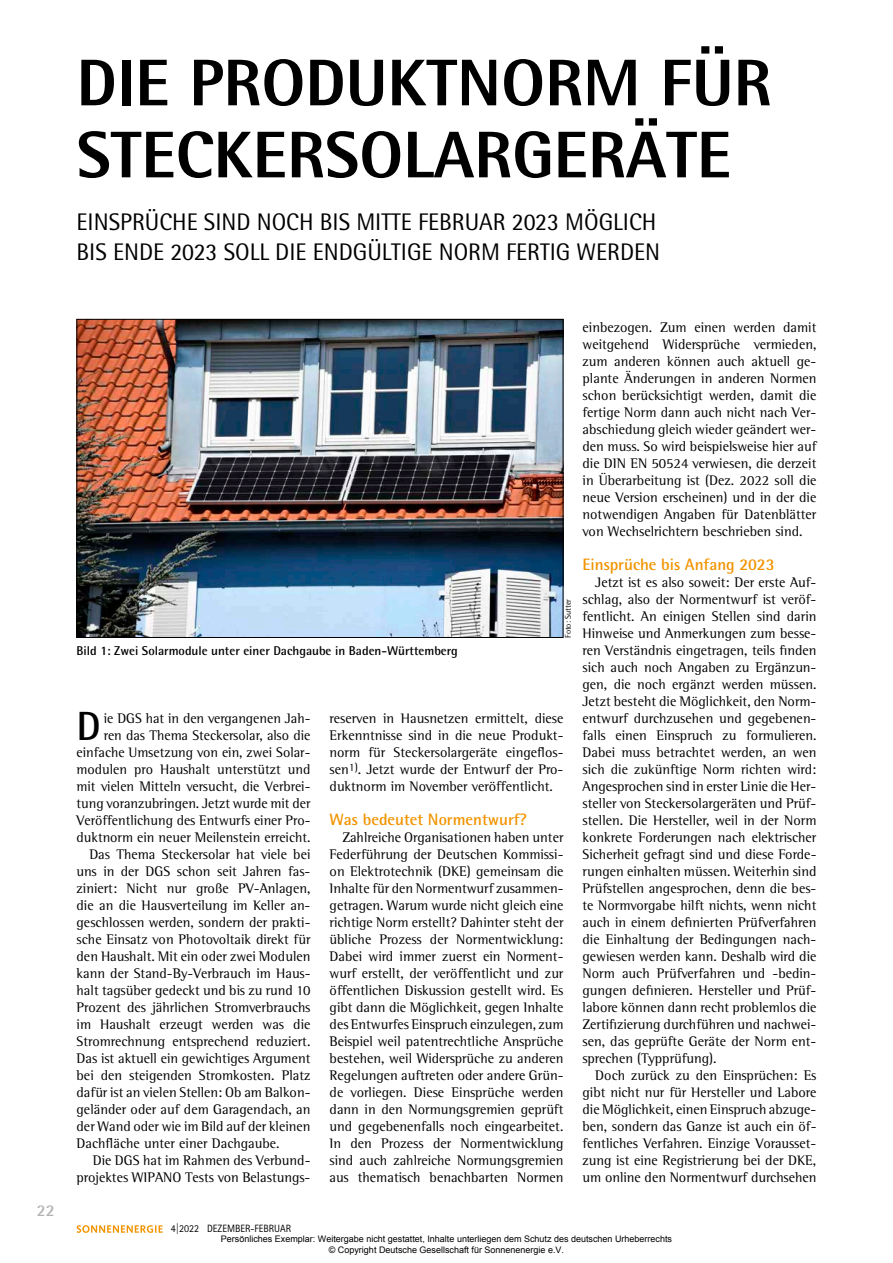
<style>
.page{position:relative;width:893px;height:1263px;background:#fff}
.page>*{position:absolute;margin:0;border:0;box-sizing:border-box;transform-origin:0 0}
.t1{font:800 66px/72px "Rotis Semi Sans Std";color:#000}
.t2{font:700 40.8px "Rotis Semi Sans Std";color:#000}
.t3{font:24px/30px "Rotis Semi Sans Std";color:#000}
.t4{font:700 16.5px "Rotis Semi Sans Std";color:#f19400}
.t5{font:700 16.5px "Rotis Semi Sans Std";color:#b1b3b4}
.t6{font:14.25px/17px "Rotis Semi Serif Std";color:#000;text-align:justify}
.t7{font:700 12.75px "Rotis Semi Sans Std";color:#000}
.t8{font:10.65px "Rotis Sans Serif Std";color:#000;scale:.95 1}
.t9{font:9px/10.8px "Arial";color:#000;text-align:center}
.t10{font:8.25px "Rotis Semi Sans Std";color:#000}
</style>
<div class="page">
<svg style="left:77px;top:1225px;width:86px;height:8px"></svg>
<img style="left:78px;top:321px;width:483px;height:315px">
<div style="left:76px;top:319px;width:487px;height:319px;border:1px solid #000"></div>
<h1 class="t1" style="left:77px;top:46px;width:696px">DIE PRODUKTNORM FÜR<br>STECKERSOLARGERÄTE</h1>
<h3 class="t3" style="left:77px;top:206px;width:585px">EINSPRÜCHE SIND NOCH BIS MITTE FEBRUAR 2023 MÖGLICH<br>BIS ENDE 2023 SOLL DIE ENDGÜLTIGE NORM FERTIG WERDEN</h3>
<p class="t5" style="left:37px;top:1200px;width:19px">22</p>
<p class="t7" style="left:76px;top:643px;width:383px">Bild 1: Zwei Solarmodule unter einer Dachgaube in Baden-Württemberg</p>
<p class="t10" style="left:563px;top:638px;width:40px;rotate:-90deg">Foto: Sutter</p>
<h2 class="t2" style="left:77px;top:701px;width:26px">D</h2>
<p class="t6" style="left:104px;top:710px;width:208px">ie DGS hat in den vergangenen Jah-</p>
<p class="t6" style="left:104px;top:727px;width:208px">ren das Thema Steckersolar, also die</p>
<p class="t6" style="left:77px;top:744px;width:235px">einfache Umsetzung von ein, zwei Solar-</p>
<p class="t6" style="left:77px;top:761px;width:235px">modulen pro Haushalt unterstützt und</p>
<p class="t6" style="left:77px;top:778px;width:235px">mit vielen Mitteln versucht, die Verbrei-</p>
<p class="t6" style="left:77px;top:795px;width:235px">tung voranzubringen. Jetzt wurde mit der</p>
<p class="t6" style="left:77px;top:812px;width:235px">Veröffentlichung des Entwurfs einer Pro-</p>
<p class="t6" style="left:77px;top:829px;width:235px">duktnorm ein neuer Meilenstein erreicht.</p>
<p class="t6" style="left:89px;top:846px;width:223px">Das Thema Steckersolar hat viele bei</p>
<p class="t6" style="left:77px;top:863px;width:235px">uns in der DGS schon seit Jahren fas-</p>
<p class="t6" style="left:77px;top:880px;width:235px">ziniert: Nicht nur große PV-Anlagen,</p>
<p class="t6" style="left:77px;top:897px;width:235px">die an die Hausverteilung im Keller an-</p>
<p class="t6" style="left:77px;top:914px;width:235px">geschlossen werden, sondern der prakti-</p>
<p class="t6" style="left:77px;top:931px;width:235px">sche Einsatz von Photovoltaik direkt für</p>
<p class="t6" style="left:77px;top:948px;width:235px">den Haushalt. Mit ein oder zwei Modulen</p>
<p class="t6" style="left:77px;top:965px;width:235px">kann der Stand-By-Verbrauch im Haus-</p>
<p class="t6" style="left:77px;top:982px;width:235px">halt tagsüber gedeckt und bis zu rund 10</p>
<p class="t6" style="left:77px;top:999px;width:235px">Prozent des jährlichen Stromverbrauchs</p>
<p class="t6" style="left:77px;top:1016px;width:235px">im Haushalt erzeugt werden was die</p>
<p class="t6" style="left:77px;top:1033px;width:235px">Stromrechnung entsprechend reduziert.</p>
<p class="t6" style="left:77px;top:1050px;width:235px">Das ist aktuell ein gewichtiges Argument</p>
<p class="t6" style="left:77px;top:1067px;width:235px">bei den steigenden Stromkosten. Platz</p>
<p class="t6" style="left:77px;top:1084px;width:235px">dafür ist an vielen Stellen: Ob am Balkon-</p>
<p class="t6" style="left:77px;top:1101px;width:235px">geländer oder auf dem Garagendach, an</p>
<p class="t6" style="left:77px;top:1118px;width:235px">der Wand oder wie im Bild auf der kleinen</p>
<p class="t6" style="left:77px;top:1135px;width:205px">Dachfläche unter einer Dachgaube.</p>
<p class="t6" style="left:93px;top:1152px;width:219px">Die DGS hat im Rahmen des Verbund-</p>
<p class="t6" style="left:77px;top:1169px;width:235px">projektes WIPANO Tests von Belastungs-</p>
<p class="t6" style="left:330px;top:710px;width:235px">reserven in Hausnetzen ermittelt, diese Erkenntnisse sind in die neue Produkt&shy;norm für Steckersolargeräte eingeflos&shy;sen<sup>1)</sup>. Jetzt wurde der Entwurf der Pro&shy;duktnorm im November veröffentlicht.</p>
<p class="t4" style="left:330px;top:809px;width:199px">Was bedeutet Normentwurf?</p>
<p class="t6" style="left:330px;top:829px;width:235px;text-indent:13px">Zahlreiche Organisationen haben unter Federführung der Deutschen Kommissi&shy;on Elektrotechnik (DKE) gemeinsam die Inhalte für den Normentwurf zusammen&shy;getragen. Warum wurde nicht gleich eine richtige Norm erstellt? Dahinter steht der übliche Prozess der Normentwicklung:<br>Dabei wird immer zuerst ein Norment&shy;wurf erstellt, der veröffentlicht und zur öffentlichen Diskussion gestellt wird. Es gibt dann die Möglichkeit, gegen Inhalte des Entwurfes Einspruch einzulegen, zum Beispiel weil patentrechtliche Ansprüche bestehen, weil Widersprüche zu anderen Regelungen auftreten oder andere Grün&shy;de vorliegen. Diese Einsprüche werden dann in den Normungsgremien geprüft und gegebenenfalls noch eingearbeitet.<br>In den Prozess der Normentwicklung sind auch zahlreiche Normungsgremien aus thematisch benachbarten Normen</p>
<p class="t6" style="left:583px;top:318px;width:235px">einbezogen. Zum einen werden damit weitgehend Widersprüche vermieden, zum anderen können auch aktuell ge&shy;plante Änderungen in anderen Normen schon berücksichtigt werden, damit die fertige Norm dann auch nicht nach Ver&shy;abschiedung gleich wieder geändert wer&shy;den muss. So wird beispielsweise hier auf die DIN EN 50524 verwiesen, die derzeit in Überarbeitung ist (Dez. 2022 soll die neue Version erscheinen) und in der die notwendigen Angaben für Datenblätter von Wechselrichtern beschrieben sind.</p>
<p class="t4" style="left:583px;top:554px;width:193px">Einsprüche bis Anfang 2023</p>
<p class="t6" style="left:583px;top:573px;width:235px;text-indent:13px">Jetzt ist es also soweit: Der erste Auf&shy;schlag, also der Normentwurf ist veröf&shy;fentlicht. An einigen Stellen sind darin Hinweise und Anmerkungen zum besse&shy;ren Verständnis eingetragen, teils finden sich auch noch Angaben zu Ergänzun&shy;gen, die noch ergänzt werden müssen.<br>Jetzt besteht die Möglichkeit, den Norm&shy;entwurf durchzusehen und gegebenen&shy;falls einen Einspruch zu formulieren.<br>Dabei muss betrachtet werden, an wen sich die zukünftige Norm richten wird:<br>Angesprochen sind in erster Linie die Her&shy;steller von Steckersolargeräten und Prüf&shy;stellen. Die Hersteller, weil in der Norm konkrete Forderungen nach elektrischer Sicherheit gefragt sind und diese Forde&shy;rungen einhalten müssen. Weiterhin sind Prüfstellen angesprochen, denn die bes&shy;te Normvorgabe hilft nichts, wenn nicht auch in einem definierten Prüfverfahren die Einhaltung der Bedingungen nach&shy;gewiesen werden kann. Deshalb wird die Norm auch Prüfverfahren und -bedin&shy;gungen definieren. Hersteller und Prüf&shy;labore können dann recht problemlos die Zertifizierung durchführen und nachwei&shy;sen, das geprüfte Geräte der Norm ent&shy;sprechen (Typprüfung).</p>
<p class="t6" style="left:583px;top:1067px;width:235px;text-indent:13px">Doch zurück zu den Einsprüchen: Es gibt nicht nur für Hersteller und Labore die Möglichkeit, einen Einspruch abzuge&shy;ben, sondern das Ganze ist auch ein öf&shy;fentliches Verfahren. Einzige Vorausset&shy;zung ist eine Registrierung bei der DKE, um online den Normentwurf durchsehen</p>
<p class="t8" style="left:171px;top:1222px;width:128px">4|2022 DEZEMBER-FEBRUAR</p>
<p class="t9" style="left:221px;top:1233px;width:453px">Persönliches Exemplar: Weitergabe nicht gestattet, Inhalte unterliegen dem Schutz des deutschen Urheberrechts © Copyright Deutsche Gesellschaft für Sonnenenergie e.V.</p>
</div>
